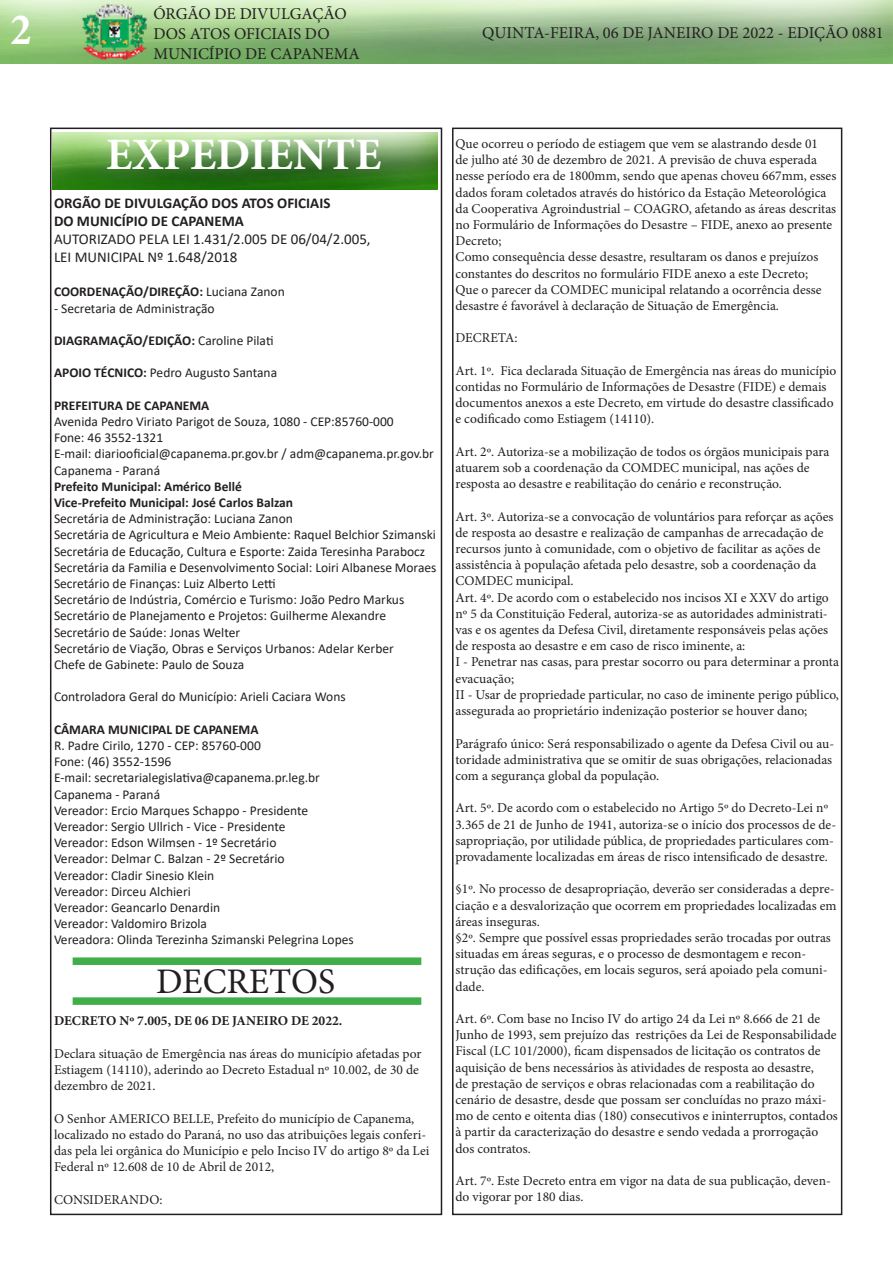
<style>
.page{position:relative;width:893px;height:1263px;background:#fff}
.page>*{position:absolute;margin:0;border:0;box-sizing:border-box;transform-origin:0 0}
.t1{font:700 45px "Minion Pro";color:#fff}
.t2{font:700 condensed 45px "Minion Pro";color:#fff}
.t3{font:36px "Minion Pro";color:#231f20}
.t4{font:16.5px/19.8px "Minion Pro";color:#231f20}
.t5{font:15px "Calibri";color:#231f20}
.t6{font:700 15px "Calibri";color:#231f20}
.t7{font:13.5px/16.2px "Minion Pro";color:#231f20}
.t8{font:13.5px "Calibri";color:#231f20}
.t9{font:700 13.5px "Calibri";color:#231f20}
.t10{font:700 13.5px "Minion Pro";color:#231f20}
.s1{font-weight:400}
.s2{font-weight:700}
</style>
<div class="page">
<div style="left:50px;top:128px;width:392px;height:1087px;border:2px solid #231f20"></div>
<img style="left:0;top:0;width:893px;height:64px">
<div style="left:452px;top:128px;width:390px;height:1087px;border:2px solid #231f20"></div>
<img style="left:53px;top:132px;width:384px;height:58px">
<div style="left:73px;top:957px;width:348px;height:8px;background:#40ae49"></div>
<div style="left:73px;top:997px;width:348px;height:8px;background:#40ae49"></div>
<h1 class="t2" style="left:11px;top:-1px;width:22px">2</h1>
<p class="t4" style="left:153px;top:4px;width:208px">ÓRGÃO DE DIVULGAÇÃO<br>DOS ATOS OFICIAIS DO<br>MUNICÍPIO DE CAPANEMA</p>
<p class="t4" style="left:482px;top:23px;width:403px">QUINTA-FEIRA, 06 DE JANEIRO DE 2022 - EDIÇÃO 0881</p>
<p class="t1" style="left:106px;top:123px;width:277px">EXPEDIENTE</p>
<p class="t6" style="left:54px;top:193px;width:278px">ORGÃO DE DIVULGAÇÃO DOS ATOS OFICIAIS</p>
<p class="t6" style="left:54px;top:211px;width:191px">DO MUNICÍPIO DE CAPANEMA</p>
<p class="t5" style="left:54px;top:229px;width:318px">AUTORIZADO PELA LEI 1.431/2.005 DE 06/04/2.005,</p>
<p class="t5" style="left:54px;top:247px;width:185px">LEI MUNICIPAL Nº 1.648/2018</p>
<p class="t9" style="left:54px;top:282px;width:232px">COORDENAÇÃO/DIREÇÃO: <span class="s1">Luciana Zanon</span></p>
<p class="t8" style="left:54px;top:299px;width:162px">- Secretaria de Administração</p>
<p class="t9" style="left:54px;top:331px;width:221px">DIAGRAMAÇÃO/EDIÇÃO: <span class="s1">Caroline Pilati</span></p>
<p class="t8" style="left:54px;top:363px;width:225px"><span class="s2">APOIO TÉCNICO:</span> Pedro Augusto Santana</p>
<p class="t9" style="left:54px;top:396px;width:157px">PREFEITURA DE CAPANEMA</p>
<p class="t8" style="left:54px;top:412px;width:341px">Avenida Pedro Viriato Parigot de Souza, 1080 - CEP:85760-000</p>
<p class="t8" style="left:54px;top:428px;width:111px">Fone: 46 3552-1321</p>
<p class="t8" style="left:54px;top:444px;width:381px">E-mail: diariooficial@capanema.pr.gov.br / adm@capanema.pr.gov.br</p>
<p class="t8" style="left:54px;top:461px;width:108px">Capanema - Paraná</p>
<p class="t9" style="left:54px;top:477px;width:189px">Prefeito Municipal: Américo Bellé</p>
<p class="t9" style="left:54px;top:493px;width:241px">Vice-Prefeito Municipal: José Carlos Balzan</p>
<p class="t8" style="left:54px;top:509px;width:240px">Secretária de Administração: Luciana Zanon</p>
<p class="t8" style="left:54px;top:525px;width:384px">Secretária de Agricultura e Meio Ambiente: Raquel Belchior Szimanski</p>
<p class="t8" style="left:54px;top:542px;width:373px">Secretária de Educação, Cultura e Esporte: Zaida Teresinha Parabocz</p>
<p class="t8" style="left:54px;top:558px;width:384px">Secretária da Familia e Desenvolvimento Social: Loiri Albanese Moraes</p>
<p class="t8" style="left:54px;top:574px;width:223px">Secretário de Finanças: Luiz Alberto Letti</p>
<p class="t8" style="left:54px;top:590px;width:352px">Secretário de Indústria, Comércio e Turismo: João Pedro Markus</p>
<p class="t8" style="left:54px;top:606px;width:334px">Secretário de Planejamento e Projetos: Guilherme Alexandre</p>
<p class="t8" style="left:54px;top:623px;width:188px">Secretário de Saúde: Jonas Welter</p>
<p class="t8" style="left:54px;top:639px;width:341px">Secretário de Viação, Obras e Serviços Urbanos: Adelar Kerber</p>
<p class="t8" style="left:54px;top:655px;width:192px">Chefe de Gabinete: Paulo de Souza</p>
<p class="t8" style="left:54px;top:687px;width:293px">Controladora Geral do Município: Arieli Caciara Wons</p>
<p class="t9" style="left:54px;top:720px;width:206px">CÂMARA MUNICIPAL DE CAPANEMA</p>
<p class="t8" style="left:54px;top:736px;width:208px">R. Padre Cirilo, 1270 - CEP: 85760-000</p>
<p class="t8" style="left:54px;top:752px;width:119px">Fone: (46) 3552-1596</p>
<p class="t8" style="left:54px;top:768px;width:267px">E-mail: secretarialegislativa@capanema.pr.leg.br</p>
<p class="t8" style="left:54px;top:785px;width:108px">Capanema - Paraná</p>
<p class="t8" style="left:54px;top:801px;width:256px">Vereador: Ercio Marques Schappo - Presidente</p>
<p class="t8" style="left:54px;top:817px;width:233px">Vereador: Sergio Ullrich - Vice - Presidente</p>
<p class="t8" style="left:54px;top:833px;width:224px">Vereador: Edson Wilmsen - 1º Secretário</p>
<p class="t8" style="left:54px;top:849px;width:232px">Vereador: Delmar C. Balzan - 2º Secretário</p>
<p class="t8" style="left:54px;top:866px;width:162px">Vereador: Cladir Sinesio Klein</p>
<p class="t8" style="left:54px;top:882px;width:138px">Vereador: Dirceu Alchieri</p>
<p class="t8" style="left:54px;top:898px;width:168px">Vereador: Geancarlo Denardin</p>
<p class="t8" style="left:54px;top:914px;width:155px">Vereador: Valdomiro Brizola</p>
<p class="t8" style="left:54px;top:930px;width:301px">Vereadora: Olinda Terezinha Szimanski Pelegrina Lopes</p>
<p class="t3" style="left:156px;top:957px;width:181px">DECRETOS</p>
<p class="t10" style="left:54px;top:1011px;width:290px">DECRETO Nº 7.005, DE 06 DE JANEIRO DE 2022.</p>
<p class="t7" style="left:54px;top:1045px;width:369px">Declara situação de Emergência nas áreas do município afetadas por<br>Estiagem (14110), aderindo ao Decreto Estadual nº 10.002, de 30 de dezembro de 2021.</p>
<p class="t7" style="left:54px;top:1110px;width:377px">O Senhor AMERICO BELLE, Prefeito do município de Capanema, localizado no estado do Paraná, no uso das atribuições legais conferi&shy;das pela lei orgânica do Município e pelo Inciso IV do artigo 8º da Lei Federal nº 12.608 de 10 de Abril de 2012,</p>
<p class="t7" style="left:54px;top:1191px;width:110px">CONSIDERANDO:</p>
<p class="t7" style="left:455px;top:136px;width:382px">Que ocorreu o período de estiagem que vem se alastrando desde 01<br>de julho até 30 de dezembro de 2021. A previsão de chuva esperada nesse período era de 1800mm, sendo que apenas choveu 667mm, esses dados foram coletados através do histórico da Estação Meteorológica da Cooperativa Agroindustrial – COAGRO, afetando as áreas descritas no Formulário de Informações do Desastre – FIDE, anexo ao presente Decreto;</p>
<p class="t7" style="left:455px;top:249px;width:364px">Como consequência desse desastre, resultaram os danos e prejuízos constantes do descritos no formulário FIDE anexo a este Decreto;</p>
<p class="t7" style="left:455px;top:281px;width:367px">Que o parecer da COMDEC municipal relatando a ocorrência desse desastre é favorável à declaração de Situação de Emergência.</p>
<p class="t7" style="left:455px;top:330px;width:64px">DECRETA:</p>
<p class="t7" style="left:455px;top:362px;width:382px">Art. 1º. Fica declarada Situação de Emergência nas áreas do município contidas no Formulário de Informações de Desastre (FIDE) e demais documentos anexos a este Decreto, em virtude do desastre classificado e codificado como Estiagem (14110).</p>
<p class="t7" style="left:455px;top:443px;width:375px">Art. 2º. Autoriza-se a mobilização de todos os órgãos municipais para atuarem sob a coordenação da COMDEC municipal, nas ações de resposta ao desastre e reabilitação do cenário e reconstrução.</p>
<p class="t7" style="left:455px;top:508px;width:380px">Art. 3º. Autoriza-se a convocação de voluntários para reforçar as ações de resposta ao desastre e realização de campanhas de arrecadação de recursos junto à comunidade, com o objetivo de facilitar as ações de assistência à população afetada pelo desastre, sob a coordenação da COMDEC municipal.</p>
<p class="t7" style="left:455px;top:589px;width:375px;text-align:justify">Art. 4º. De acordo com o estabelecido nos incisos XI e XXV do artigo nº 5 da Constituição Federal, autoriza-se as autoridades administrati&shy;vas e os agentes da Defesa Civil, diretamente responsáveis pelas ações de resposta ao desastre e em caso de risco iminente, a:</p>
<p class="t7" style="left:455px;top:654px;width:385px">I - Penetrar nas casas, para prestar socorro ou para determinar a pronta evacuação;</p>
<p class="t7" style="left:455px;top:686px;width:385px">II - Usar de propriedade particular, no caso de iminente perigo público, assegurada ao proprietário indenização posterior se houver dano;</p>
<p class="t7" style="left:455px;top:735px;width:380px">Parágrafo único: Será responsabilizado o agente da Defesa Civil ou au&shy;toridade administrativa que se omitir de suas obrigações, relacionadas com a segurança global da população.</p>
<p class="t7" style="left:455px;top:800px;width:382px">Art. 5º. De acordo com o estabelecido no Artigo 5º do Decreto-Lei nº 3.365 de 21 de Junho de 1941, autoriza-se o início dos processos de de&shy;sapropriação, por utilidade pública, de propriedades particulares com&shy;provadamente localizadas em áreas de risco intensificado de desastre.</p>
<p class="t7" style="left:455px;top:881px;width:383px">§1º. No processo de desapropriação, deverão ser consideradas a depre&shy;ciação e a desvalorização que ocorrem em propriedades localizadas em áreas inseguras.</p>
<p class="t7" style="left:455px;top:929px;width:377px">§2º. Sempre que possível essas propriedades serão trocadas por outras situadas em áreas seguras, e o processo de desmontagem e recon&shy;strução das edificações, em locais seguros, será apoiado pela comuni&shy;dade.</p>
<p class="t7" style="left:455px;top:1010px;width:384px">Art. 6º. Com base no Inciso IV do artigo 24 da Lei nº 8.666 de 21 de Junho de 1993, sem prejuízo das restrições da Lei de Responsabilidade Fiscal (LC 101/2000), ficam dispensados de licitação os contratos de aquisição de bens necessários às atividades de resposta ao desastre,<br>de prestação de serviços e obras relacionadas com a reabilitação do cenário de desastre, desde que possam ser concluídas no prazo máxi&shy;mo de cento e oitenta dias (180) consecutivos e ininterruptos, contados à partir da caracterização do desastre e sendo vedada a prorrogação dos contratos.</p>
<p class="t7" style="left:455px;top:1172px;width:377px">Art. 7º. Este Decreto entra em vigor na data de sua publicação, deven&shy;do vigorar por 180 dias.</p>
</div>
